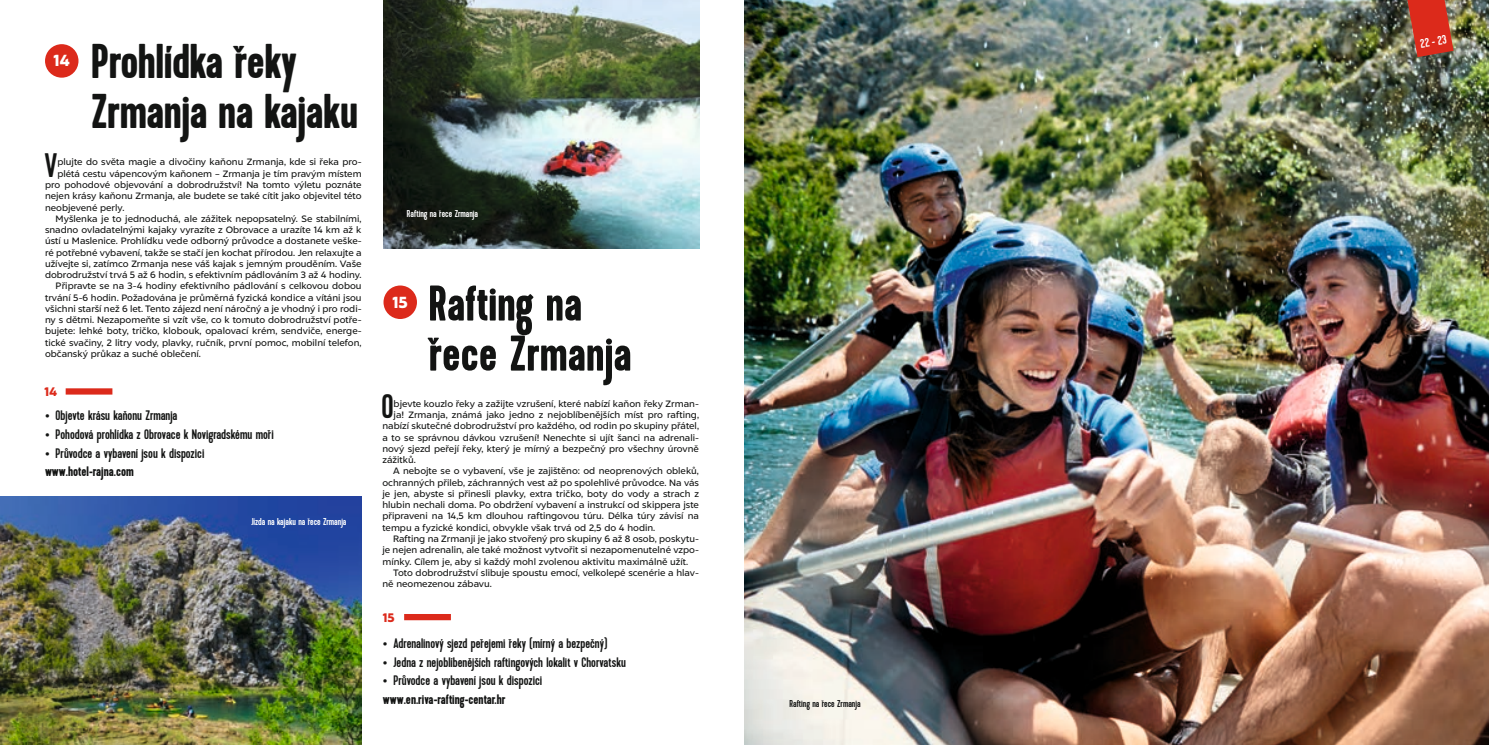
<style>
.page{position:relative;width:1489px;height:745px;background:#fff}
.page>*{position:absolute;margin:0;border:0;box-sizing:border-box;transform-origin:0 0}
.t1{font:700 50px/50px "Kapra";color:#131413}
.t2{font:700 48.75px/50px "Kapra";letter-spacing:-.01em;color:#131413}
.t3{font:33.88px "Kapra";color:#131413}
.t4{font:900 16.25px "Liszt FY";color:#fff}
.t5{font:13.75px/18.5px "Kapra";color:#131413}
.t6{font:12.5px "Kapra";color:#fff}
.t7{font:900 12.5px "Liszt FY";color:#dc2a1b}
.t8{font:10px "Kapra";color:#fff}
.t9{font:10px "Kapra";color:#131413}
.t10{font:9.38px "Liszt FY";color:#131413}
.s1{font-family:"Liszt FY";font-weight:900}
.s2{font-weight:700}
</style>
<div class="page">
<img style="left:744px;top:0;width:744px;height:744px">
<svg style="left:1407px;top:0;width:46px;height:57px;background:#c63e2d"></svg>
<img style="left:0;top:496px;width:361px;height:248px">
<img style="left:383px;top:0;width:316px;height:248px">
<div style="left:66px;top:388px;width:46px;height:6px;background:#dc2a1b"></div>
<div style="left:404px;top:613px;width:47px;height:6px;background:#dc2a1b"></div>
<div style="left:383px;top:285px;width:34px;height:34px;background:#dc2a1b;border-radius:50%"></div>
<div style="left:45px;top:44px;width:33px;height:34px;background:#dc2a1b;border-radius:50%"></div>
<h3 class="t4" style="left:53px;top:50px;width:18px">14</h3>
<h2 class="t2" style="left:91px;top:38px;width:268px">Prohlídka řeky<br>Zrmanja na kajaku</h2>
<h3 class="t3" style="left:44px;top:145px;width:14px">V</h3>
<p class="t10" style="left:57px;top:156px;width:305px">plujte do světa magie a divočiny kaňonu Zrmanja, kde si řeka pro-</p>
<p class="t10" style="left:57px;top:168px;width:305px">plétá cestu vápencovým kaňonem – Zrmanja je tím pravým místem</p>
<p class="t10" style="left:45px;top:179px;width:318px">pro pohodové objevování a dobrodružství! Na tomto výletu poznáte</p>
<p class="t10" style="left:45px;top:190px;width:318px">nejen krásy kaňonu Zrmanja, ale budete se také cítit jako objevitel této</p>
<p class="t10" style="left:45px;top:201px;width:81px">neobjevené perly.</p>
<p class="t10" style="left:56px;top:213px;width:307px">Myšlenka je to jednoduchá, ale zážitek nepopsatelný. Se stabilními,</p>
<p class="t10" style="left:45px;top:224px;width:318px">snadno ovladatelnými kajaky vyrazíte z Obrovace a urazíte 14 km až k</p>
<p class="t10" style="left:45px;top:235px;width:318px">ústí u Maslenice. Prohlídku vede odborný průvodce a dostanete veške-</p>
<p class="t10" style="left:45px;top:246px;width:318px">ré potřebné vybavení, takže se stačí jen kochat přírodou. Jen relaxujte a</p>
<p class="t10" style="left:45px;top:258px;width:318px">užívejte si, zatímco Zrmanja nese váš kajak s jemným prouděním. Vaše</p>
<p class="t10" style="left:45px;top:269px;width:318px">dobrodružství trvá 5 až 6 hodin, s efektivním pádlováním 3 až 4 hodiny.</p>
<p class="t10" style="left:56px;top:280px;width:307px">Připravte se na 3-4 hodiny efektivního pádlování s celkovou dobou</p>
<p class="t10" style="left:45px;top:291px;width:318px">trvání 5-6 hodin. Požadována je průměrná fyzická kondice a vítáni jsou</p>
<p class="t10" style="left:45px;top:303px;width:318px">všichni starší než 6 let. Tento zájezd není náročný a je vhodný i pro rodi-</p>
<p class="t10" style="left:45px;top:314px;width:318px">ny s dětmi. Nezapomeňte si vzít vše, co k tomuto dobrodružství potře-</p>
<p class="t10" style="left:45px;top:325px;width:318px">bujete: lehké boty, tričko, klobouk, opalovací krém, sendviče, energe-</p>
<p class="t10" style="left:45px;top:336px;width:318px">tické svačiny, 2 litry vody, plavky, ručník, první pomoc, mobilní telefon,</p>
<p class="t10" style="left:45px;top:348px;width:157px">občanský průkaz a suché oblečení.</p>
<h3 class="t7" style="left:44px;top:383px;width:14px">14</h3>
<h3 class="t5" style="left:45px;top:406px;width:134px"><span class="s1">•</span> Objevte krásu kaňonu Zrmanja</h3>
<h3 class="t5" style="left:45px;top:425px;width:230px"><span class="s1">•</span> Pohodová prohlídka z Obrovace k Novigradskému moři</h3>
<h3 class="t5" style="left:45px;top:443px;width:161px"><span class="s1">•</span> Průvodce a vybavení jsou k dispozici <span class="s2">www.hotel-rajna.com</span></h3>
<p class="t8" style="left:251px;top:515px;width:97px">Jízda na kajaku na řece Zrmanja</p>
<p class="t8" style="left:407px;top:207px;width:73px">Rafting na řece Zrmanja</p>
<h3 class="t4" style="left:392px;top:291px;width:17px">15</h3>
<h1 class="t1" style="left:428px;top:279px;width:205px">Rafting na řece Zrmanja</h1>
<h3 class="t3" style="left:381px;top:386px;width:14px">O</h3>
<p class="t10" style="left:393px;top:397px;width:307px">bjevte kouzlo řeky a zažijte vzrušení, které nabízí kaňon řeky Zrman-</p>
<p class="t10" style="left:393px;top:409px;width:307px">ja! Zrmanja, známá jako jedno z nejoblíbenějších míst pro rafting,</p>
<p class="t10" style="left:382px;top:420px;width:318px">nabízí skutečné dobrodružství pro každého, od rodin po skupiny přátel,</p>
<p class="t10" style="left:382px;top:431px;width:318px">a to se správnou dávkou vzrušení! Nenechte si ujít šanci na adrenali-</p>
<p class="t10" style="left:382px;top:442px;width:318px">nový sjezd peřejí řeky, který je mírný a bezpečný pro všechny úrovně</p>
<p class="t10" style="left:382px;top:454px;width:35px">zážitků.</p>
<p class="t10" style="left:393px;top:465px;width:307px">A nebojte se o vybavení, vše je zajištěno: od neoprenových obleků,</p>
<p class="t10" style="left:382px;top:476px;width:318px">ochranných přileb, záchranných vest až po spolehlivé průvodce. Na vás</p>
<p class="t10" style="left:382px;top:487px;width:318px">je jen, abyste si přinesli plavky, extra tričko, boty do vody a strach z</p>
<p class="t10" style="left:382px;top:499px;width:318px">hlubin nechali doma. Po obdržení vybavení a instrukcí od skippera jste</p>
<p class="t10" style="left:382px;top:510px;width:318px">připraveni na 14,5 km dlouhou raftingovou túru. Délka túry závisí na</p>
<p class="t10" style="left:382px;top:521px;width:274px">tempu a fyzické kondici, obvykle však trvá od 2,5 do 4 hodin.</p>
<p class="t10" style="left:393px;top:532px;width:307px">Rafting na Zrmanji je jako stvořený pro skupiny 6 až 8 osob, poskytu-</p>
<p class="t10" style="left:382px;top:544px;width:318px">je nejen adrenalin, ale také možnost vytvořit si nezapomenutelné vzpo-</p>
<p class="t10" style="left:382px;top:555px;width:307px">mínky. Cílem je, aby si každý mohl zvolenou aktivitu maximálně užít.</p>
<p class="t10" style="left:393px;top:566px;width:307px">Toto dobrodružství slibuje spoustu emocí, velkolepé scenérie a hlav-</p>
<p class="t10" style="left:382px;top:577px;width:111px">ně neomezenou zábavu.</p>
<h3 class="t7" style="left:383px;top:609px;width:13px">15</h3>
<h3 class="t5" style="left:383px;top:634px;width:226px"><span class="s1">•</span> Adrenalinový sjezd peřejemi řeky (mírný a bezpečný)</h3>
<h3 class="t5" style="left:383px;top:652px;width:244px"><span class="s1">•</span> Jedna z nejoblíbenějších raftingových lokalit v Chorvatsku</h3>
<h3 class="t5" style="left:383px;top:671px;width:161px"><span class="s1">•</span> Průvodce a vybavení jsou k dispozici <span class="s2">www.en.riva-rafting-centar.hr</span></h3>
<p class="t9" style="left:789px;top:697px;width:73px">Rafting na řece Zrmanja</p>
<h3 class="t6" style="left:1419px;top:36px;width:28px;rotate:-10deg">22 - 23</h3>
</div>
